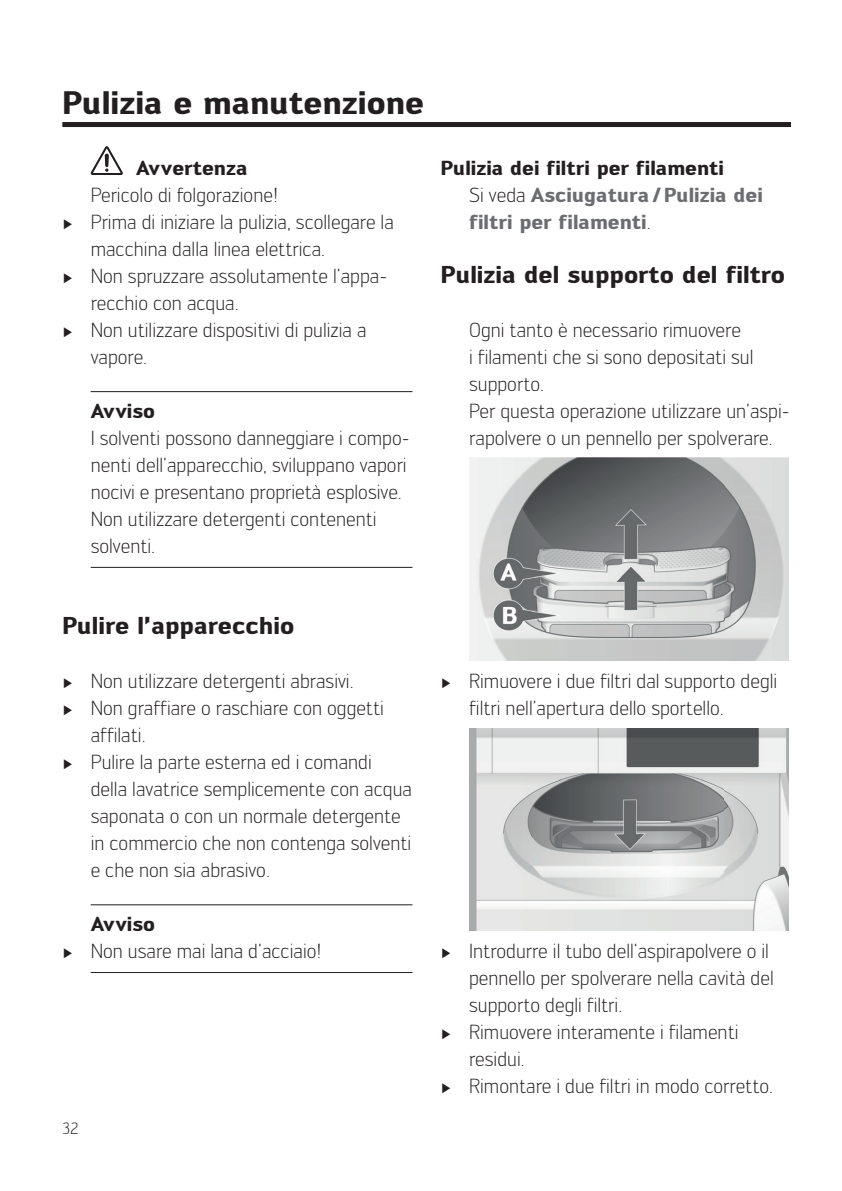
<style>
.page{position:relative;width:842px;height:1191px;background:#fff}
.page>*{position:absolute;margin:0;border:0;box-sizing:border-box;transform-origin:0 0}
.t1{font:700 32px "Engel";color:#231f20}
.t2{font:700 24px "Engel";color:#231f20}
.t3{font:300 20px/27px "Engel";color:#231f20}
.t4{font:700 20px/27px "Engel";color:#6c6d70}
.t5{font:700 20px "Engel";color:#231f20}
.t6{font:300 16px "Engel";color:#231f20}
.s1{font-family:"Century";font-weight:400;font-size:14px}
.s2{color:#231f20}
.s3{font-weight:300;color:#231f20}
.s4{font-weight:700}
</style>
<div class="page">
<div style="left:62px;top:122px;width:729px;height:5px;background:#231f20"></div>
<hr style="left:91px;top:391px;width:321px;height:1px;background:#231f20">
<hr style="left:91px;top:567px;width:321px;height:1px;background:#231f20">
<hr style="left:91px;top:904px;width:321px;height:1px;background:#231f20">
<hr style="left:91px;top:972px;width:321px;height:1px;background:#231f20">
<svg style="left:91px;top:146px;width:32px;height:28px"></svg>
<svg style="left:105px;top:154px;width:4px;height:13px"></svg>
<img style="left:469px;top:458px;width:320px;height:202px">
<img style="left:469px;top:728px;width:320px;height:202px">
<h1 class="t1" style="left:62px;top:83px;width:363px">Pulizia e manutenzione</h1>
<p class="t5" style="left:136px;top:155px;width:113px">Avvertenza</p>
<p class="t3" style="left:91px;top:181px;width:189px">Pericolo di folgorazione!</p>
<p class="t3" style="left:62px;top:208px;width:333px"><span class="s1">►</span> Prima di iniziare la pulizia, scollegare la</p>
<p class="t3" style="left:91px;top:235px;width:236px">macchina dalla linea elettrica.</p>
<p class="t3" style="left:62px;top:262px;width:326px"><span class="s1">►</span> Non spruzzare assolutamente l’appa-</p>
<p class="t3" style="left:91px;top:289px;width:149px">recchio con acqua.</p>
<p class="t3" style="left:62px;top:316px;width:306px"><span class="s1">►</span> Non utilizzare dispositivi di pulizia a</p>
<p class="t3" style="left:91px;top:343px;width:58px">vapore.</p>
<p class="t5" style="left:91px;top:398px;width:66px">Avviso</p>
<p class="t3" style="left:91px;top:424px;width:320px">I solventi possono danneggiare i compo&shy;nenti dell’apparecchio, sviluppano vapori nocivi e presentano proprietà esplosive.<br>Non utilizzare detergenti contenenti solventi.</p>
<p class="t4" style="left:469px;top:154px;width:295px;text-indent:-28px"><span class="s2">Pulizia dei filtri per filamenti<br></span><span class="s3">Si veda</span> Asciugatura / Pulizia dei filtri per filamenti<span class="s3">.</span></p>
<p class="t2" style="left:441px;top:260px;width:346px">Pulizia del supporto del filtro</p>
<p class="t3" style="left:469px;top:316px;width:322px">Ogni tanto è necessario rimuovere<br>i fila menti che si sono depositati sul supporto.<br>Per questa operazione utilizzare un’aspi&shy;rapolvere o un pennello per spolverare.</p>
<p class="t2" style="left:62px;top:611px;width:233px">Pulire l’apparecchio</p>
<p class="t3" style="left:62px;top:667px;width:293px"><span class="s1">►</span> Non utilizzare detergenti abrasivi.</p>
<p class="t3" style="left:62px;top:694px;width:323px"><span class="s1">►</span> Non graffiare o raschiare con oggetti</p>
<p class="t3" style="left:91px;top:721px;width:56px">affilati.</p>
<p class="t3" style="left:62px;top:748px;width:311px"><span class="s1">►</span> Pulire la parte esterna ed i comandi</p>
<p class="t3" style="left:91px;top:775px;width:323px">della lavatrice sempli ce mente con acqua</p>
<p class="t3" style="left:91px;top:802px;width:312px">saponata o con un normale deter gente</p>
<p class="t3" style="left:91px;top:829px;width:322px">in commercio che non contenga solventi</p>
<p class="t3" style="left:91px;top:856px;width:181px">e che non sia abrasivo.</p>
<p class="t3" style="left:62px;top:910px;width:261px;text-indent:28px"><span class="s4">Avviso<br></span><span class="s1">►</span> Non usare mai lana d’acciaio!</p>
<p class="t6" style="left:62px;top:1119px;width:17px">32</p>
<p class="t3" style="left:469px;top:667px;width:310px;text-indent:-28px"><span class="s1">►</span> Rimuovere i due filtri dal supporto degli filtri nell’apertura dello sportello.</p>
<p class="t3" style="left:441px;top:937px;width:330px"><span class="s1">►</span> Introdurre il tubo dell’aspirapolvere o il</p>
<p class="t3" style="left:469px;top:964px;width:306px">pennello per spolverare nella cavità del</p>
<p class="t3" style="left:469px;top:991px;width:155px">supporto degli filtri.</p>
<p class="t3" style="left:441px;top:1018px;width:299px"><span class="s1">►</span> Rimuovere interamente i filamenti</p>
<p class="t3" style="left:469px;top:1045px;width:57px">residui.</p>
<p class="t3" style="left:441px;top:1072px;width:334px"><span class="s1">►</span> Rimontare i due filtri in modo corretto.</p>
</div>
